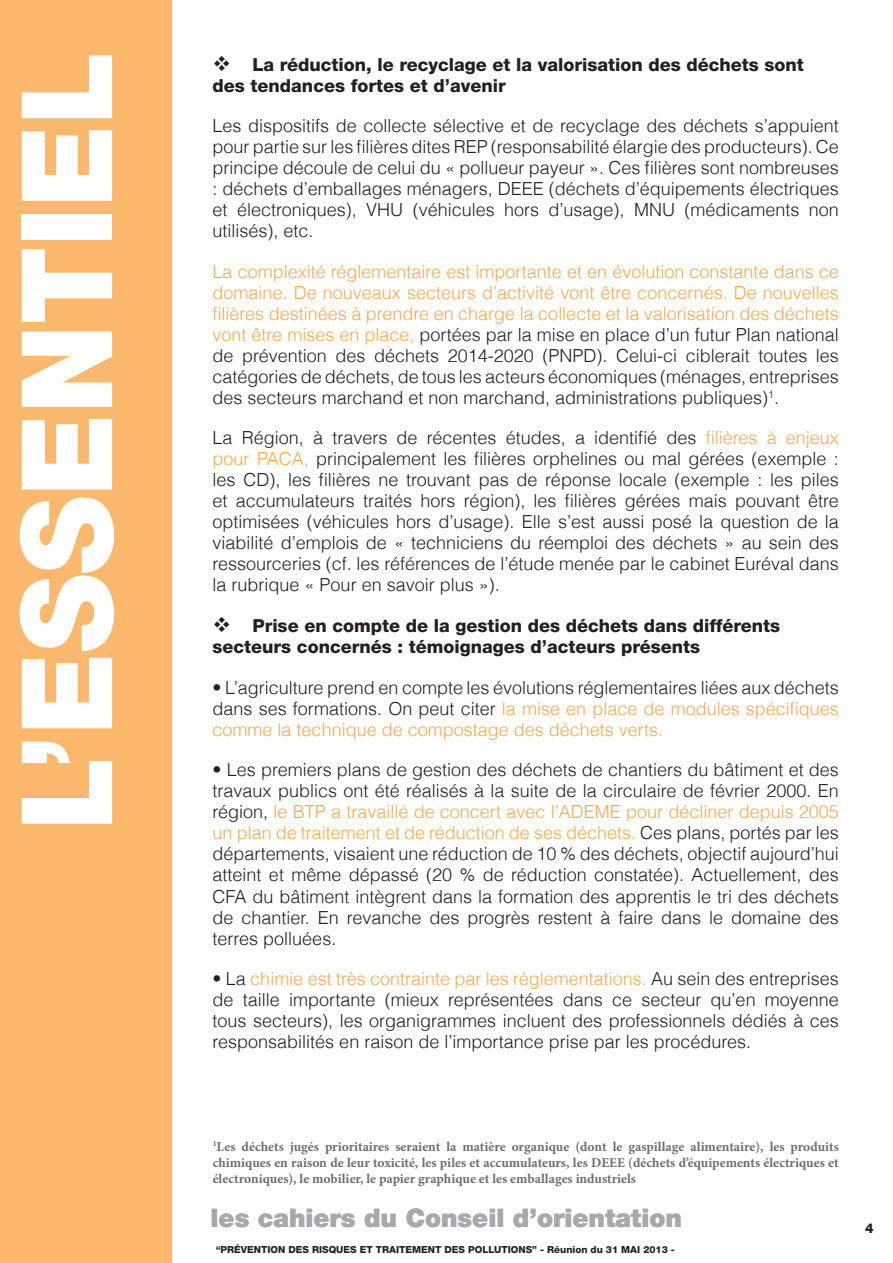
<style>
.page{position:relative;width:893px;height:1263px;background:#fff}
.page>*{position:absolute;margin:0;border:0;box-sizing:border-box;transform-origin:0 0}
.t1{font:900 126.45px "Helvetica Neue LT Std";color:#fff;scale:.93 1}
.t2{font:900 25.5px "Helvetica Neue LT Std";color:#a8a9ad}
.t3{font:300 18px/21px "Helvetica";color:#231f20;text-align:justify}
.t4{font:800 18px/21px "Helvetica Neue LT Std";color:#231f20}
.t5{font:700 13.5px/16.2px "Minion Pro";color:#6c6d70;text-align:justify}
.t6{font:800 13.5px "Helvetica Neue LT Std";color:#231f20}
.t7{font:800 9.75px "Helvetica Neue LT Std";color:#231f20}
.s1{color:#faa84d}
</style>
<div class="page">
<div style="left:0;top:0;width:171px;height:1263px;background:#fcb96e"></div>
<p class="t1" style="left:-8px;top:830px;width:839px;rotate:-90deg">L’ESSENTIEL</p>
<p class="t4" style="left:213px;top:54px;width:593px">❖ La réduction, le recyclage et la valorisation des déchets sont des tendances fortes et d’avenir</p>
<p class="t3" style="left:213px;top:114px;width:628px">Les dispositifs de collecte sélective et de recyclage des déchets s’appuient pour partie sur les filières dites REP (responsabilité élargie des producteurs). Ce principe découle de celui du « pollueur payeur ». Ces filières sont nombreuses : déchets d’emballages ménagers, DEEE (déchets d’équipements électriques et électroniques), VHU (véhicules hors d’usage), MNU (médicaments non utilisés), etc.</p>
<p class="t3" style="left:213px;top:260px;width:628px"><span class="s1">La complexité réglementaire est importante et en évolution constante dans ce domaine. De nouveaux secteurs d’activité vont être concernés. De nouvelles filières destinées à prendre en charge la collecte et la valorisation des déchets vont être mises en place,</span> portées par la mise en place d’un futur Plan national de prévention des déchets 2014-2020 (PNPD). Celui-ci ciblerait toutes les catégories de déchets, de tous les acteurs économiques (ménages, entreprises des secteurs marchand et non marchand, administrations publiques)<sup>1</sup>.</p>
<p class="t3" style="left:213px;top:426px;width:628px">La Région, à travers de récentes études, a identifié des <span class="s1">filières à enjeux pour PACA,</span> principalement les filières orphelines ou mal gérées (exemple : les CD), les filières ne trouvant pas de réponse locale (exemple : les piles et accumulateurs traités hors région), les filières gérées mais pouvant être optimisées (véhicules hors d’usage). Elle s’est aussi posé la question de la viabilité d’emplois de « techniciens du réemploi des déchets » au sein des ressourceries (cf. les références de l’étude menée par le cabinet Euréval dans la rubrique « Pour en savoir plus »).</p>
<p class="t4" style="left:213px;top:615px;width:569px">❖ Prise en compte de la gestion des déchets dans différents secteurs concernés : témoignages d’acteurs présents</p>
<p class="t3" style="left:213px;top:676px;width:628px">• L’agriculture prend en compte les évolutions réglementaires liées aux déchets dans ses formations. On peut citer <span class="s1">la mise en place de modules spécifiques comme la technique de compostage des déchets verts.</span></p>
<p class="t3" style="left:213px;top:759px;width:628px">• Les premiers plans de gestion des déchets de chantiers du bâtiment et des travaux publics ont été réalisés à la suite de la circulaire de février 2000. En région, <span class="s1">le BTP a travaillé de concert avec l’ADEME pour décliner depuis 2005 un plan de traitement et de réduction de ses déchets.</span> Ces plans, portés par les départements, visaient une réduction de 10 % des déchets, objectif aujourd’hui atteint et même dépassé (20 % de réduction constatée). Actuellement, des CFA du bâtiment intègrent dans la formation des apprentis le tri des déchets de chantier. En revanche des progrès restent à faire dans le domaine des terres polluées.</p>
<p class="t3" style="left:213px;top:967px;width:628px">• La <span class="s1">chimie est très contrainte par les réglementations.</span> Au sein des entreprises de taille importante (mieux représentées dans ce secteur qu’en moyenne tous secteurs), les organigrammes incluent des professionnels dédiés à ces responsabilités en raison de l’importance prise par les procédures.</p>
<p class="t5" style="left:213px;top:1138px;width:628px"><sup>1</sup>Les déchets jugés prioritaires seraient la matière organique (dont le gaspillage alimentaire), les produits chimiques en raison de leur toxicité, les piles et accumulateurs, les DEEE (déchets d’équipements électriques et électroniques), le mobilier, le papier graphique et les emballages industriels</p>
<p class="t2" style="left:211px;top:1202px;width:473px">les cahiers du Conseil d’orientation</p>
<p class="t7" style="left:216px;top:1244px;width:461px">“PRÉVENTION DES RISQUES ET TRAITEMENT DES POLLUTIONS” - Réunion du 31 MAI 2013 -</p>
<p class="t6" style="left:865px;top:1220px;width:10px">4</p>
</div>
